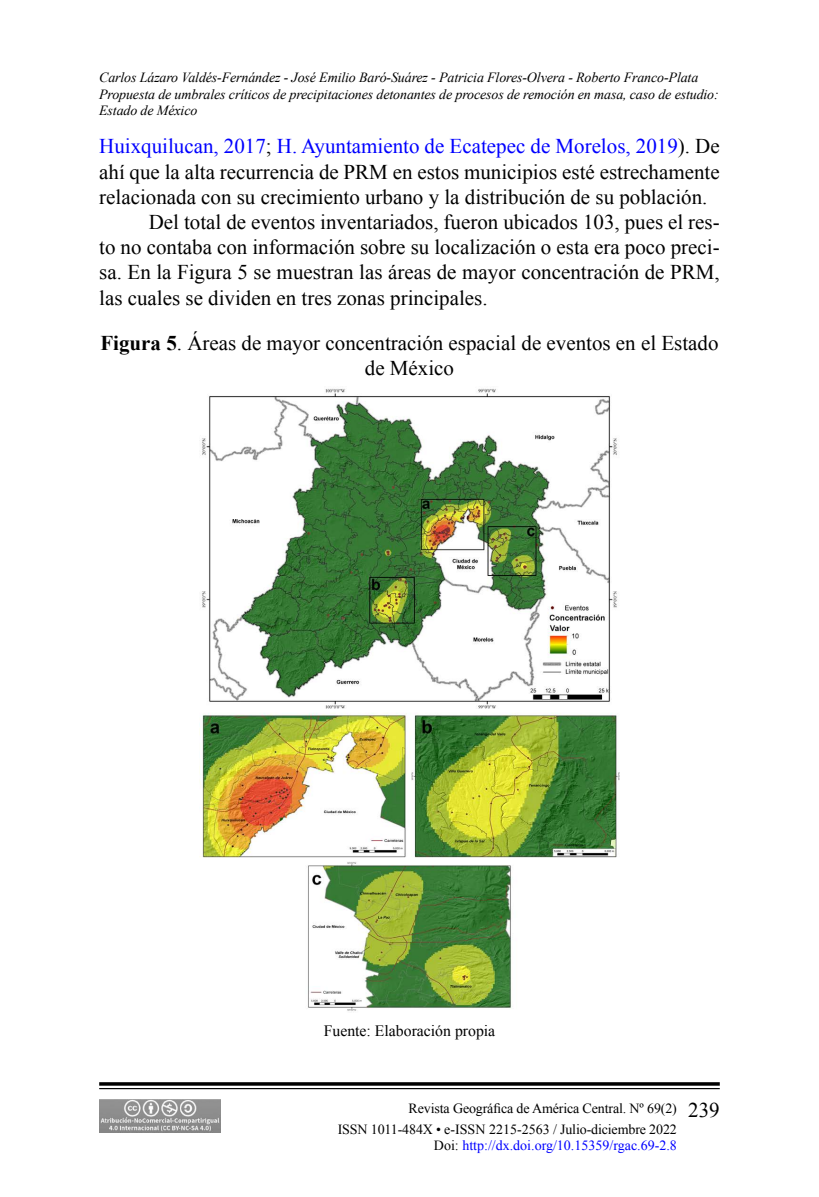
<style>
.page{position:relative;width:819px;height:1197px;background:#fff}
.page>*{position:absolute;margin:0;border:0;box-sizing:border-box;transform-origin:0 0}
.t1{font:21px/25.2px "Times New Roman";color:#000;text-align:center}
.t2{font:21px "Times New Roman";color:#00f}
.t3{font:15.75px "Times New Roman";color:#000}
.t4{font:italic 14px/16.8px "Times New Roman";letter-spacing:-.01em;color:#000}
.t5{font:14px/21px "Times New Roman";letter-spacing:-.01em;color:#000}
.t6{font:14px "Times New Roman";color:#00f}
.s1{color:#000}
.s2{font-weight:700}
.s3{font-size:21px}
</style>
<div class="page">
<svg style="left:99px;top:1082px;width:621px;height:4px;background:#1f1f1f"></svg>
<hr style="left:99px;top:1088px;width:621px;height:1px;background:#000">
<img style="left:99px;top:1099px;width:121px;height:34px">
<img style="left:200px;top:388px;width:420px;height:623px">
<p class="t4" style="left:99px;top:68px;width:621px">Carlos Lázaro Valdés-Fernández - José Emilio Baró-Suárez - Patricia Flores-Olvera - Roberto Franco-Plata<br>Propuesta de umbrales críticos de precipitaciones detonantes de procesos de remoción en masa, caso de estudio:<br>Estado de México</p>
<p class="t2" style="left:99px;top:132px;width:622px">Huixquilucan, 2017<span class="s1">;</span> H. Ayuntamiento de Ecatepec de Morelos, 2019<span class="s1">). De</span></p>
<p class="t1" style="left:99px;top:159px;width:622px">ahí que la alta recurrencia de PRM en estos municipios esté estrechamente</p>
<p class="t1" style="left:99px;top:184px;width:610px">relacionada con su crecimiento urbano y la distribución de su población.</p>
<p class="t1" style="left:149px;top:209px;width:572px">Del total de eventos inventariados, fueron ubicados 103, pues el res-</p>
<p class="t1" style="left:99px;top:234px;width:622px">to no contaba con información sobre su localización o esta era poco preci-</p>
<p class="t1" style="left:99px;top:260px;width:622px">sa. En la Figura 5 se muestran las áreas de mayor concentración de PRM,</p>
<p class="t1" style="left:99px;top:285px;width:390px">las cuales se dividen en tres zonas principales.</p>
<p class="t1" style="left:100px;top:330px;width:620px"><span class="s2">Figura 5</span>. Áreas de mayor concentración espacial de eventos en el Estado de México</p>
<p class="t3" style="left:324px;top:1020px;width:173px">Fuente: Elaboración propia</p>
<p class="t5" style="left:338px;top:1097px;width:384px;text-indent:71px">Revista Geográfica de América Central. Nº 69(2) <span class="s3">239<br></span>ISSN 1011-484X • e-ISSN 2215-2563 / Julio-diciembre 2022</p>
<p class="t6" style="left:434px;top:1136px;width:244px"><span class="s1">Doi:</span> http://dx.doi.org/10.15359/rgac.69-2.8</p>
</div>
